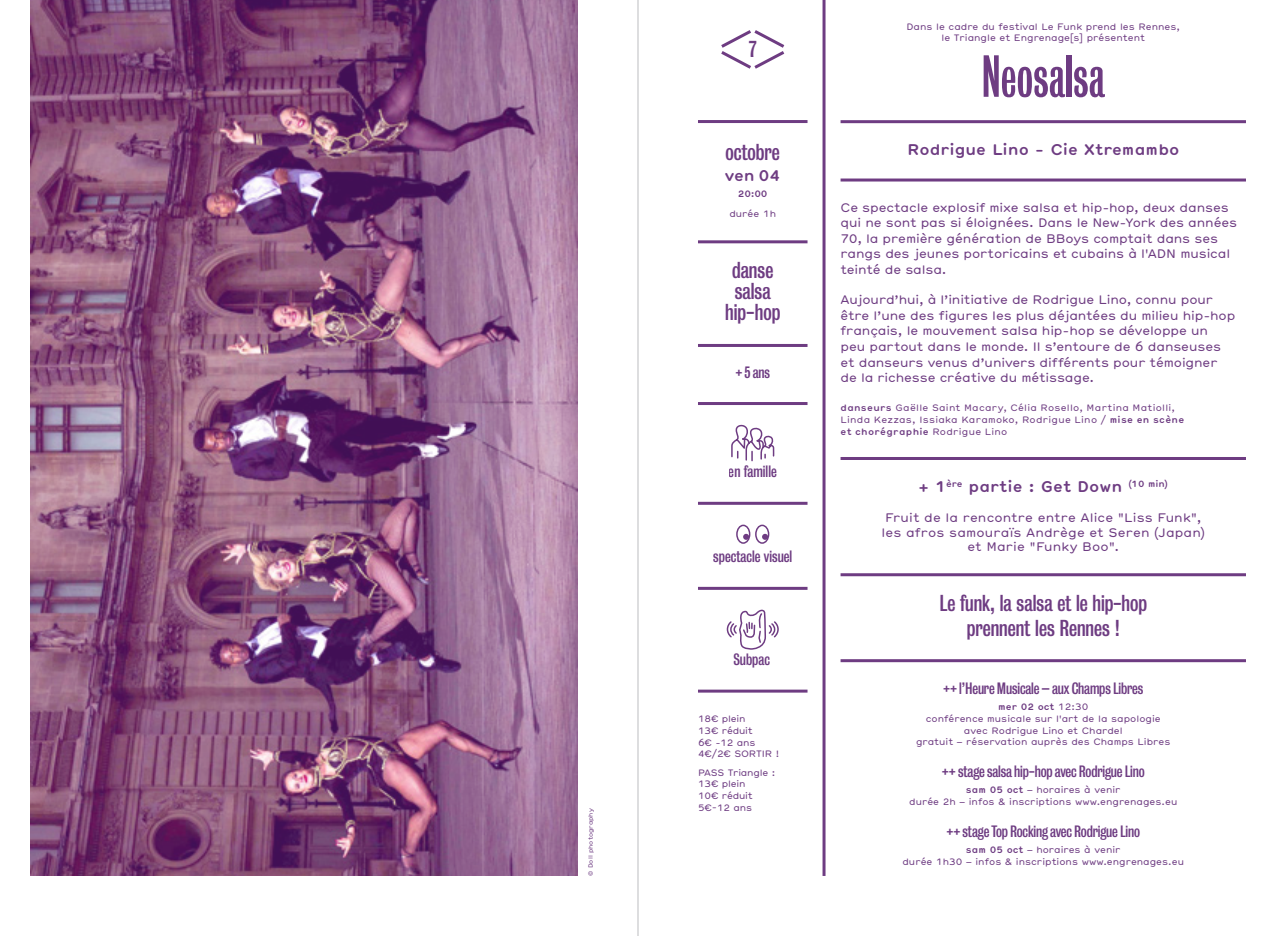
<style>
.page{position:relative;width:1276px;height:936px;background:#fff}
.page>*{position:absolute;margin:0;border:0;box-sizing:border-box;transform-origin:0 0}
.t1{font:54px "Bureau Grot Comp";color:#6e3c82}
.t2{font:21px/21px "Bureau Grot Cond";color:#6e3c82;text-align:center}
.t3{font:15px "Bureau Grot Cond";letter-spacing:-.01em;color:#6e3c82}
.t4{font:700 15px "Hermes";color:#6e3c82}
.t5{font:12px/15.6px "Hermes";letter-spacing:-.01em;color:#6e3c82}
.t6{font:12px/14.4px "Hermes";letter-spacing:.01em;color:#6e3c82;text-align:center}
.t7{font:9px/11.7px "Hermes";color:#6e3c82;text-align:center}
.t8{font:9px/11.7px "Hermes";letter-spacing:.03em;color:#6e3c82}
.t9{font:9px/11.7px "Hermes";letter-spacing:-.02em;color:#6e3c82}
.t10{font:700 9px "Hermes";color:#6e3c82}
.t11{font:6px "Hermes";color:#6e3c82}
.s1{font-weight:700}
</style>
<div class="page">
<img style="left:30px;top:0;width:548px;height:875px">
<hr style="left:840px;top:120px;width:406px;height:3px;background:#6e3c82">
<hr style="left:840px;top:178px;width:406px;height:3px;background:#6e3c82">
<hr style="left:840px;top:457px;width:406px;height:3px;background:#6e3c82">
<hr style="left:840px;top:573px;width:406px;height:3px;background:#6e3c82">
<hr style="left:840px;top:659px;width:406px;height:3px;background:#6e3c82">
<hr style="left:822px;top:0;width:3px;height:875px;background:#6e3c82">
<svg style="left:721px;top:30px;width:64px;height:39px"></svg>
<hr style="left:698px;top:120px;width:109px;height:3px;background:#6e3c82">
<hr style="left:698px;top:240px;width:109px;height:3px;background:#6e3c82">
<hr style="left:698px;top:344px;width:109px;height:3px;background:#6e3c82">
<hr style="left:698px;top:402px;width:109px;height:3px;background:#6e3c82">
<hr style="left:698px;top:502px;width:109px;height:3px;background:#6e3c82">
<svg style="left:730px;top:424px;width:45px;height:120px"></svg>
<div style="left:755px;top:524px;width:14px;height:19px;border:2px solid #6e3c82;border-radius:50%"></div>
<hr style="left:698px;top:587px;width:109px;height:3px;background:#6e3c82">
<svg style="left:726px;top:609px;width:53px;height:41px"></svg>
<hr style="left:698px;top:689px;width:109px;height:3px;background:#6e3c82">
<hr style="left:638px;top:0;width:1px;height:935px;background:#bcbdc0">
<p class="t11" style="left:586px;top:875px;width:69px;rotate:-90deg">© Doll photography</p>
<h2 class="t2" style="left:749px;top:39px;width:9px">7</h2>
<h2 class="t2" style="left:725px;top:142px;width:56px">octobre</h2>
<p class="t4" style="left:725px;top:164px;width:57px">ven 04</p>
<p class="t10" style="left:738px;top:186px;width:31px">20:00</p>
<p class="t7" style="left:729px;top:207px;width:48px">durée 1h</p>
<h2 class="t2" style="left:725px;top:260px;width:57px">danse salsa hip-hop</h2>
<p class="t3" style="left:735px;top:364px;width:36px">+ 5 ans</p>
<p class="t3" style="left:728px;top:462px;width:50px">en famille</p>
<p class="t3" style="left:713px;top:547px;width:81px">spectacle visuel</p>
<p class="t3" style="left:733px;top:650px;width:38px">Subpac</p>
<p class="t9" style="left:698px;top:712px;width:83px">18€ plein<br>13€ réduit<br>6€ -12 ans<br>4€/2€ SORTIR !</p>
<p class="t9" style="left:698px;top:765px;width:79px">PASS Triangle :<br>13€ plein<br>10€ réduit<br>5€-12 ans</p>
<p class="t7" style="left:906px;top:20px;width:275px">Dans le cadre du festival Le Funk prend les Rennes, le Triangle et Engrenage[s] présentent</p>
<h1 class="t1" style="left:981px;top:46px;width:125px">Neosalsa</h1>
<p class="t4" style="left:907px;top:138px;width:274px">Rodrigue Lino - Cie Xtremambo</p>
<p class="t5" style="left:840px;top:199px;width:398px">Ce spectacle explosif mixe salsa et hip-hop, deux danses qui ne sont pas si éloignées. Dans le New-York des années 70, la première génération de BBoys comptait dans ses rangs des jeunes portoricains et cubains à l'ADN musical teinté de salsa.</p>
<p class="t5" style="left:840px;top:291px;width:396px">Aujourd’hui, à l’initiative de Rodrigue Lino, connu pour être l’une des figures les plus déjantées du milieu hip-hop français, le mouvement salsa hip-hop se développe un peu partout dans le monde. Il s’entoure de 6 danseuses et danseurs venus d’univers différents pour témoigner de la richesse créative du métissage.</p>
<p class="t8" style="left:840px;top:401px;width:345px"><span class="s1">danseurs</span> Gaëlle Saint Macary, Célia Rosello, Martina Matiolli,<br>Linda Kezzas, Issiaka Karamoko, Rodrigue Lino / <span class="s1">mise en scène et chorégraphie</span> Rodrigue Lino</p>
<p class="t4" style="left:918px;top:475px;width:251px">+ 1<sup>ère</sup> partie : Get Down <sup>(10</sup> <sup>min)</sup></p>
<p class="t6" style="left:881px;top:510px;width:325px">Fruit de la rencontre entre Alice "Liss Funk", les afros samouraïs Andrège et Seren (Japan) et Marie "Funky Boo".</p>
<h2 class="t2" style="left:939px;top:591px;width:209px;line-height:24.2px">Le funk, la salsa et le hip-hop prennent les Rennes !</h2>
<p class="t3" style="left:943px;top:679px;width:202px">++ l’Heure Musicale – aux Champs Libres</p>
<p class="t7" style="left:916px;top:700px;width:256px"><span class="s1">mer 02 oct</span> 12:30<br>conférence musicale sur l'art de la sapologie avec Rodrigue Lino et Chardel<br>gratuit – réservation auprès des Champs Libres</p>
<p class="t3" style="left:942px;top:763px;width:204px">++ stage salsa hip-hop avec Rodrigue Lino</p>
<p class="t7" style="left:909px;top:783px;width:270px"><span class="s1">sam 05 oct</span> – horaires à venir<br>durée 2h – infos &amp; inscriptions www.engrenages.eu</p>
<p class="t3" style="left:946px;top:822px;width:195px">++ stage Top Rocking avec Rodrigue Lino</p>
<p class="t7" style="left:902px;top:843px;width:283px"><span class="s1">sam 05 oct</span> – horaires à venir<br>durée 1h30 – infos &amp; inscriptions www.engrenages.eu</p>
</div>
